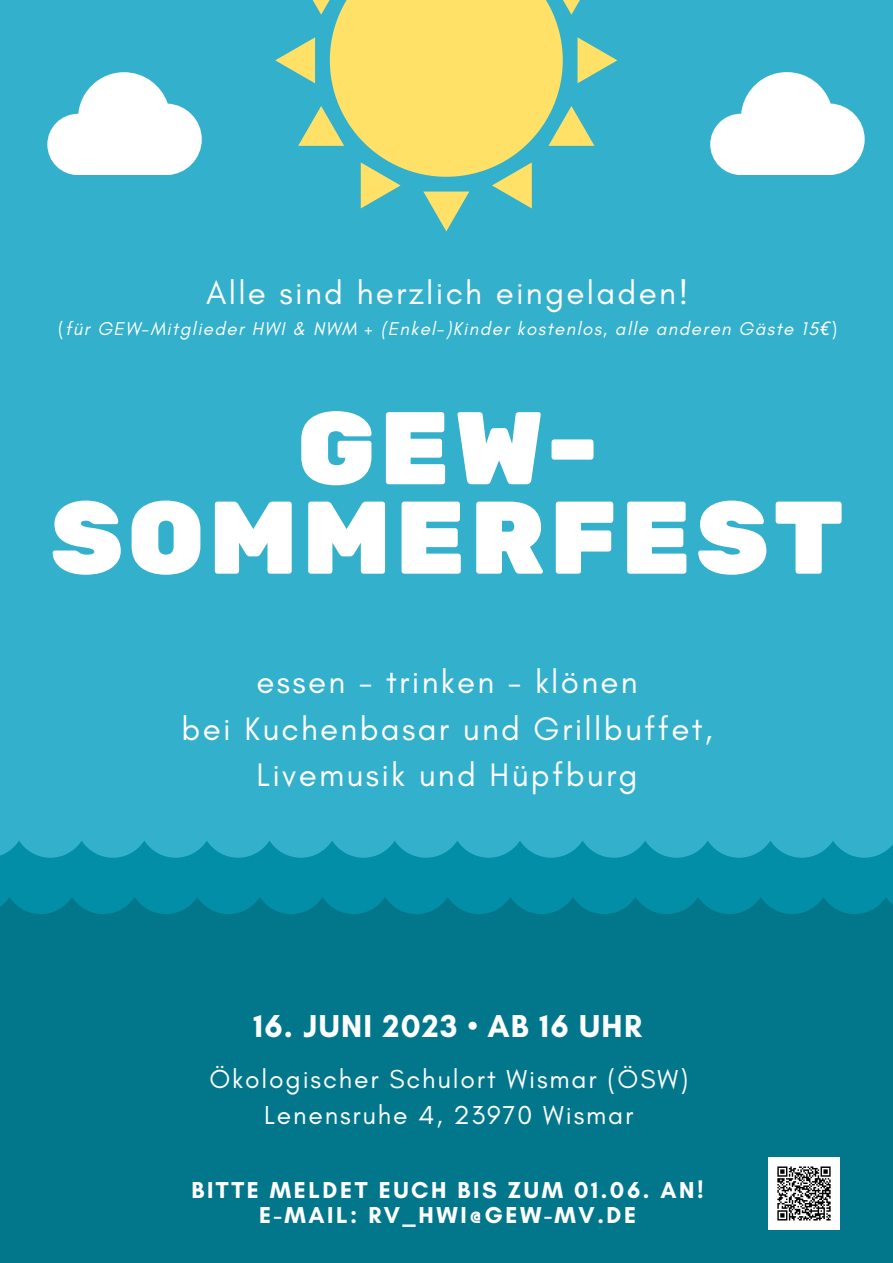
<style>
.page{position:relative;width:893px;height:1263px;background:#33b0cc}
.page>*{position:absolute;margin:0;border:0;box-sizing:border-box;transform-origin:0 0}
.t1{font:102.98px/89.4px "Rubik One";letter-spacing:.03em;color:#fff;text-align:center}
.t2{font:33.08px "Glacial Indifference";letter-spacing:.07em;color:#fff}
.t3{font:700 32.25px "Glacial Indifference";letter-spacing:.04em;color:#fff}
.t4{font:26.47px "Glacial Indifference";letter-spacing:.07em;color:#fff}
.t5{font:700 23.48px "Glacial Indifference";letter-spacing:.11em;color:#fff}
.t6{font:italic 18.83px "Glacial Indifference";letter-spacing:.07em;color:#fff}
.s1{font-style:normal}
.s2{font-family:"Noto Sans"}
</style>
<div class="page">
<svg style="left:0;top:841px;width:893px;height:56px;fill:#028ea7"></svg>
<div style="left:0;top:897px;width:893px;height:366px;background:#02778c"></div>
<svg style="left:275px;top:0;width:342px;height:231px"></svg>
<svg style="left:710px;top:72px;width:154px;height:103px"></svg>
<svg style="left:47px;top:72px;width:155px;height:103px"></svg>
<img style="left:768px;top:1158px;width:71px;height:71px">
<p class="t2" style="left:206px;top:273px;width:484px">Alle sind herzlich eingeladen!</p>
<p class="t6" style="left:58px;top:317px;width:780px"><span class="s1">(</span>für GEW-Mitglieder HWI &amp; NWM + (Enkel-)Kinder kostenlos, alle anderen Gäste 15<span class="s2">€</span><span class="s1">)</span></p>
<p class="t1" style="left:50px;top:407px;width:796px">GEW-<br>SOMMERFEST</p>
<p class="t2" style="left:256px;top:662px;width:383px">essen - trinken - klönen</p>
<p class="t2" style="left:182px;top:708px;width:532px">bei Kuchenbasar und Grillbuffet,</p>
<p class="t2" style="left:256px;top:754px;width:383px">Livemusik und Hüpfburg</p>
<p class="t3" style="left:253px;top:1006px;width:390px">16. JUNI 2023 • AB 16 UHR</p>
<p class="t4" style="left:209px;top:1063px;width:480px">Ökologischer Schulort Wismar (ÖSW)</p>
<p class="t4" style="left:264px;top:1099px;width:371px">Lenensruhe 4, 23970 Wismar</p>
<p class="t5" style="left:191px;top:1175px;width:514px">BITTE MELDET EUCH BIS ZUM 01.06. AN!</p>
<p class="t5" style="left:259px;top:1200px;width:378px">E-MAIL: RV_HWI@GEW-MV.DE</p>
</div>
